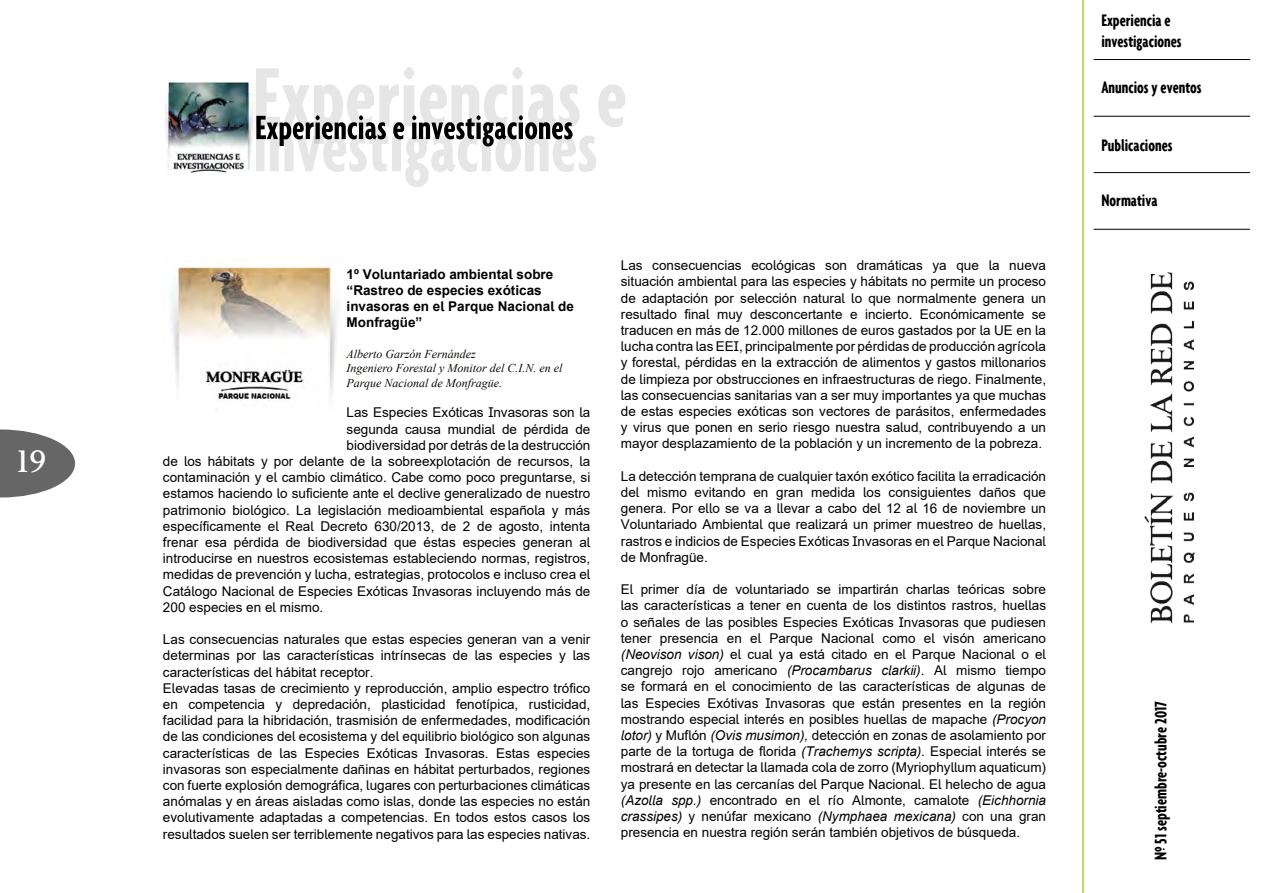
<style>
.page{position:relative;width:1263px;height:893px;background:#fff}
.page>*{position:absolute;margin:0;border:0;box-sizing:border-box;transform-origin:0 0}
.t1{font:30px "Palermo";color:#fff}
.t2{font:700 extra-condensed 18px/21.6px "Agenda";color:#000}
.t3{font:13.5px/16.2px "Arial";color:#000;text-align:justify}
.t4{font:700 13.5px/16.2px "Arial";color:#000}
.t5{font:italic 12px/14.4px "Times New Roman";color:#100906}
.s1{font-style:italic}
</style>
<div class="page">
<svg style="left:0;top:429px;width:75px;height:68px"></svg>
<img style="left:1126px;top:115px;width:83px;height:509px">
<hr style="left:1082px;top:0;width:2px;height:893px;background:#b3c935">
<hr style="left:1093px;top:59px;width:157px;height:1px;background:#000">
<hr style="left:1093px;top:172px;width:157px;height:1px;background:#000">
<hr style="left:1093px;top:116px;width:157px;height:1px;background:#000">
<hr style="left:1093px;top:229px;width:157px;height:1px;background:#000">
<svg style="left:255px;top:67px;width:370px;height:120px"></svg>
<img style="left:165px;top:82px;width:90px;height:91px">
<img style="left:171px;top:265px;width:166px;height:136px">
<h1 class="t1" style="left:14px;top:444px;width:34px">19</h1>
<p class="t4" style="left:347px;top:266px;width:229px">1º Voluntariado ambiental sobre “Rastreo de especies exóticas invasoras en el Parque Nacional de<br>Monfragüe”</p>
<p class="t5" style="left:347px;top:346px;width:217px">Alberto Garzón Fernández<br>Ingeniero Forestal y Monitor del C.I.N. en el<br>Parque Nacional de Monfragüe.</p>
<p class="t3" style="left:347px;top:404px;width:245px">Las Especies Exóticas Invasoras son la</p>
<p class="t3" style="left:347px;top:421px;width:245px">segunda causa mundial de pérdida de</p>
<p class="t3" style="left:347px;top:437px;width:245px">biodiversidad por detrás de la destrucción</p>
<p class="t3" style="left:163px;top:453px;width:429px">de los hábitats y por delante de la sobreexplotación de recursos, la</p>
<p class="t3" style="left:163px;top:469px;width:429px">contaminación y el cambio climático. Cabe como poco preguntarse, si</p>
<p class="t3" style="left:163px;top:485px;width:429px">estamos haciendo lo suficiente ante el declive generalizado de nuestro</p>
<p class="t3" style="left:163px;top:502px;width:429px">patrimonio biológico. La legislación medioambiental española y más</p>
<p class="t3" style="left:163px;top:518px;width:429px">específicamente el Real Decreto 630/2013, de 2 de agosto, intenta</p>
<p class="t3" style="left:163px;top:534px;width:428px">frenar esa pérdida de biodiversidad que éstas especies generan al</p>
<p class="t3" style="left:163px;top:550px;width:429px">introducirse en nuestros ecosistemas estableciendo normas, registros,</p>
<p class="t3" style="left:163px;top:566px;width:428px">medidas de prevención y lucha, estrategias, protocolos e incluso crea el</p>
<p class="t3" style="left:163px;top:583px;width:429px">Catálogo Nacional de Especies Exóticas Invasoras incluyendo más de</p>
<p class="t3" style="left:163px;top:599px;width:162px">200 especies en el mismo.</p>
<p class="t3" style="left:163px;top:631px;width:429px;text-align:left">Las consecuencias naturales que estas especies generan van a venir determinas por las características intrínsecas de las especies y las características del hábitat receptor.<br>Elevadas tasas de crecimiento y reproducción, amplio espectro trófico en competencia y depredación, plasticidad fenotípica, rusticidad, facilidad para la hibridación, trasmisión de enfermedades, modificación de las condiciones del ecosistema y del equilibrio biológico son algunas características de las Especies Exóticas Invasoras. Estas especies invasoras son especialmente dañinas en hábitat perturbados, regiones con fuerte explosión demográfica, lugares con perturbaciones climáticas anómalas y en áreas aisladas como islas, donde las especies no están evolutivamente adaptadas a competencias. En todos estos casos los resultados suelen ser terriblemente negativos para las especies nativas.</p>
<p class="t3" style="left:621px;top:257px;width:427px">Las consecuencias ecológicas son dramáticas ya que la nueva situación ambiental para las especies y hábitats no permite un proceso de adaptación por selección natural lo que normalmente genera un resultado final muy desconcertante e incierto. Económicamente se traducen en más de 12.000 millones de euros gastados por la UE en la lucha contra las EEI, principalmente por pérdidas de producción agrícola y forestal, pérdidas en la extracción de alimentos y gastos millonarios de limpieza por obstrucciones en infraestructuras de riego. Finalmente, las consecuencias sanitarias van a ser muy importantes ya que muchas de estas especies exóticas son vectores de parásitos, enfermedades y virus que ponen en serio riesgo nuestra salud, contribuyendo a un mayor desplazamiento de la población y un incremento de la pobreza.</p>
<p class="t3" style="left:621px;top:468px;width:427px">La detección temprana de cualquier taxón exótico facilita la erradicación del mismo evitando en gran medida los consiguientes daños que genera. Por ello se va a llevar a cabo del 12 al 16 de noviembre un Voluntariado Ambiental que realizará un primer muestreo de huellas, rastros e indicios de Especies Exóticas Invasoras en el Parque Nacional de Monfragüe.</p>
<p class="t3" style="left:621px;top:581px;width:427px">El primer día de voluntariado se impartirán charlas teóricas sobre las características a tener en cuenta de los distintos rastros, huellas o señales de las posibles Especies Exóticas Invasoras que pudiesen tener presencia en el Parque Nacional como el visón americano <span class="s1">(Neovison vison)</span> el cual ya está citado en el Parque Nacional o el cangrejo rojo americano <span class="s1">(Procambarus clarkii)</span>. Al mismo tiempo se formará en el conocimiento de las características de algunas de las Especies Exótivas Invasoras que están presentes en la región mostrando especial interés en posibles huellas de mapache <span class="s1">(Procyon lotor)</span> y Muflón <span class="s1">(Ovis musimon),</span> detección en zonas de asolamiento por parte de la tortuga de florida <span class="s1">(Trachemys scripta).</span> Especial interés se mostrará en detectar la llamada cola de zorro (Myriophyllum aquaticum) ya presente en las cercanías del Parque Nacional. El helecho de agua <span class="s1">(Azolla spp.)</span> encontrado en el río Almonte, camalote <span class="s1">(Eichhornia crassipes)</span> y nenúfar mexicano <span class="s1">(Nymphaea mexicana)</span> con una gran presencia en nuestra región serán también objetivos de búsqueda.</p>
<h2 class="t2" style="left:1101px;top:9px;width:82px">Experiencia e investigaciones</h2>
<h2 class="t2" style="left:1101px;top:76px;width:102px">Anuncios y eventos</h2>
<h2 class="t2" style="left:1101px;top:134px;width:73px">Publicaciones</h2>
<h2 class="t2" style="left:1101px;top:189px;width:58px">Normativa</h2>
<h2 class="t2" style="left:1149px;top:860px;width:161px;rotate:-90deg">Nº 51 septiembre-octubre 2017</h2>
</div>
